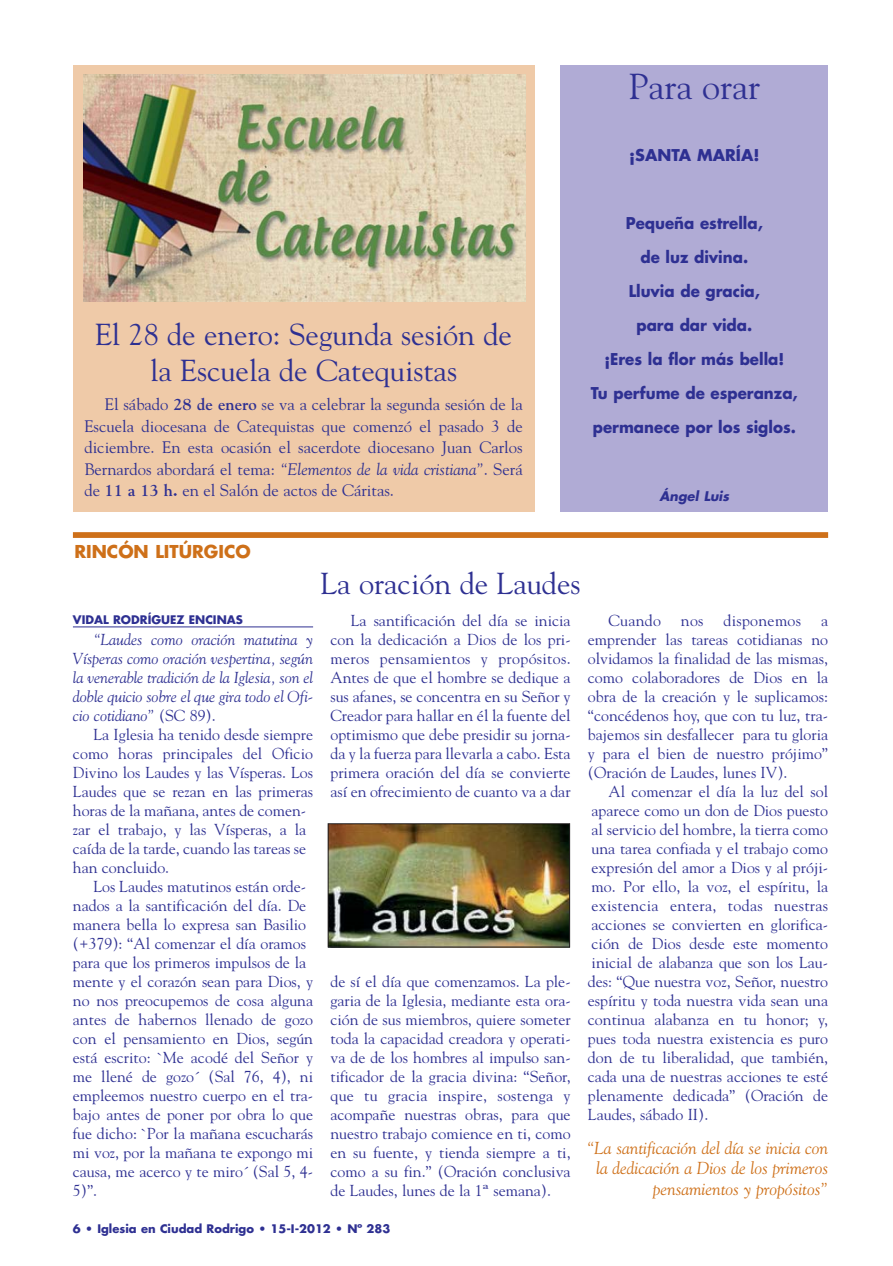
<style>
.page{position:relative;width:893px;height:1266px;background:#fff}
.page>*{position:absolute;margin:0;border:0;box-sizing:border-box;transform-origin:0 0}
.t1{font:36px "Goudy";color:#2e3092}
.t2{font:30.3px/35.5px "Goudy";color:#2e3092;text-align:center}
.t3{font:italic 17.25px/20.1px "Goudy";color:#ce7019;text-align:right}
.t4{font:700 17.25px "Futura";color:#ce7019}
.t5{font:16.5px/21.5px "Goudy";color:#2e3092;text-align:justify}
.t6{font:15.9px/19px "Goudy";color:#2e3092;text-align:justify}
.t7{font:italic 15.9px/19px "Goudy";color:#2e3092;text-align:justify}
.t8{font:700 15.9px/34px "Futura";color:#2e3092;text-align:center;scale:.95 1}
.t9{font:700 15.9px "Futura";color:#2e3092}
.t10{font:15.9px "Goudy";letter-spacing:.02em;color:#2e3092}
.t11{font:italic 700 12.9px "Futura";color:#2e3092}
.t12{font:700 11.55px "Futura";color:#2e3092}
.s1{font-weight:700}
.s2{font-style:italic}
.s3{font-style:normal}
</style>
<div class="page">
<div style="left:73px;top:532px;width:755px;height:6px;background:#ce7019"></div>
<hr style="left:73px;top:626px;width:240px;height:1px;background:#2e3092">
<img style="left:330px;top:825px;width:238px;height:120px">
<div style="left:328px;top:823px;width:242px;height:124px;border:1px solid #231f20"></div>
<div style="left:561px;top:65px;width:267px;height:446px;background:#b0abd5"></div>
<div style="left:73px;top:65px;width:461px;height:446px;background:#efcaa8"></div>
<img style="left:83px;top:74px;width:442px;height:227px">
<h1 class="t1" style="left:628px;top:72px;width:133px">Para orar</h1>
<p class="t9" style="left:629px;top:147px;width:132px">¡SANTA MARÍA!</p>
<h2 class="t2" style="left:95px;top:319px;width:418px">El 28 de enero: Segunda sesión de la Escuela de Catequistas</h2>
<p class="t5" style="left:84px;top:395px;width:440px;text-indent:20px">El sábado <span class="s1">28 de enero</span> se va a celebrar la segunda sesión de la Escuela diocesana de Catequistas que comenzó el pasado 3 de diciembre. En esta ocasión el sacerdote diocesano Juan Carlos Bernardos abordará el tema: <span class="s2">“Elementos de la vida cristiana”</span>. Será de <span class="s1">11 a 13 h.</span> en el Salón de actos de Cáritas.</p>
<p class="t8" style="left:591px;top:207px;width:219px">Pequeña estrella,<br>de luz divina.<br>Lluvia de gracia,<br>para dar vida.<br>¡Eres la flor más bella!<br>Tu perfume de esperanza, permanece por los siglos.</p>
<p class="t11" style="left:659px;top:490px;width:73px">Ángel Luis</p>
<p class="t4" style="left:74px;top:544px;width:178px">RINCÓN LITÚRGICO</p>
<h2 class="t2" style="left:320px;top:568px;width:262px">La oración de Laudes</h2>
<p class="t12" style="left:73px;top:614px;width:172px">VIDAL RODRÍGUEZ ENCINAS</p>
<p class="t7" style="left:73px;top:631px;width:242px;text-indent:20px">“Laudes como oración matutina y Vísperas como oración vespertina, según la venerable tradición de la Iglesia, son el doble quicio sobre el que gira todo el Ofi&shy;cio cotidiano” <span class="s3">(SC 89).</span></p>
<p class="t6" style="left:73px;top:726px;width:242px;text-align:left;text-indent:20px">La Iglesia ha tenido desde siempre como horas principales del Oficio<br>Divino los Laudes y las Vísperas. Los<br>Laudes que se rezan en las primeras horas de la mañana, antes de comen&shy;zar el trabajo, y las Vísperas, a la caída de la tarde, cuando las tareas se han concluido.</p>
<p class="t6" style="left:73px;top:878px;width:242px;text-align:left;text-indent:20px">Los Laudes matutinos están orde&shy;nados a la santificación del día. De manera bella lo expresa san Basilio (+379): “Al comenzar el día oramos para que los primeros impulsos de la mente y el corazón sean para Dios, y no nos preocupemos de cosa alguna antes de habernos llenado de gozo con el pensamiento en Dios, según está escrito: `Me acodé del Señor y me llené de gozo´ (Sal 76, 4), ni empleemos nuestro cuerpo en el tra&shy;bajo antes de poner por obra lo que fue dicho: `Por la mañana escucharás mi voz, por la mañana te expongo mi causa, me acerco y te miro´ (Sal 5, 4-<br>5)”.</p>
<p class="t6" style="left:330px;top:612px;width:242px;text-indent:20px">La santificación del día se inicia con la dedicación a Dios de los pri&shy;meros pensamientos y propósitos.<br>Antes de que el hombre se dedique a sus afanes, se concentra en su Señor y Creador para hallar en él la fuente del optimismo que debe presidir su jorna&shy;da y la fuerza para llevarla a cabo. Esta primera oración del día se convierte así en ofrecimiento de cuanto va a dar</p>
<p class="t6" style="left:330px;top:973px;width:242px">de sí el día que comenzamos. La ple&shy;garia de la Iglesia, mediante esta ora&shy;ción de sus miembros, quiere someter toda la capacidad creadora y operati&shy;va de de los hombres al impulso san&shy;tificador de la gracia divina: “Señor, que tu gracia inspire, sostenga y acompañe nuestras obras, para que nuestro trabajo comience en ti, como en su fuente, y tienda siempre a ti, como a su fin.” (Oración conclusiva de Laudes, lunes de la 1ª semana).</p>
<p class="t6" style="left:608px;top:612px;width:54px">Cuando</p>
<p class="t6" style="left:681px;top:612px;width:24px">nos</p>
<p class="t10" style="left:723px;top:614px;width:79px">disponemos</p>
<p class="t6" style="left:588px;top:612px;width:242px;text-indent:233px">a emprender las tareas cotidianas no olvidamos la finalidad de las mismas, como colaboradores de Dios en la obra de la creación y le suplicamos: “concédenos hoy, que con tu luz, tra&shy;bajemos sin desfallecer para tu gloria y para el bien de nuestro prójimo” (Oración de Laudes, lunes IV).</p>
<p class="t6" style="left:588px;top:783px;width:242px;text-indent:20px">Al comenzar el día la luz del sol aparece como un don de Dios puesto al servicio del hombre, la tierra como una tarea confiada y el trabajo como expresión del amor a Dios y al próji&shy;mo. Por ello, la voz, el espíritu, la existencia entera, todas nuestras acciones se convierten en glorifica&shy;ción de Dios desde este momento inicial de alabanza que son los Lau&shy;des: “Que nuestra voz, Señor, nuestro espíritu y toda nuestra vida sean una continua alabanza en tu honor; y, pues toda nuestra existencia es puro don de tu liberalidad, que también, cada una de nuestras acciones te esté plenamente dedicada” (Oración de Laudes, sábado II).</p>
<p class="t3" style="left:587px;top:1139px;width:243px">“La santificación del día se inicia con la dedicación a Dios de los primeros pensamientos y propósitos”</p>
<p class="t12" style="left:73px;top:1223px;width:319px">6 • Iglesia en Ciudad Rodrigo • 15-I-2012 • Nº 283</p>
</div>
